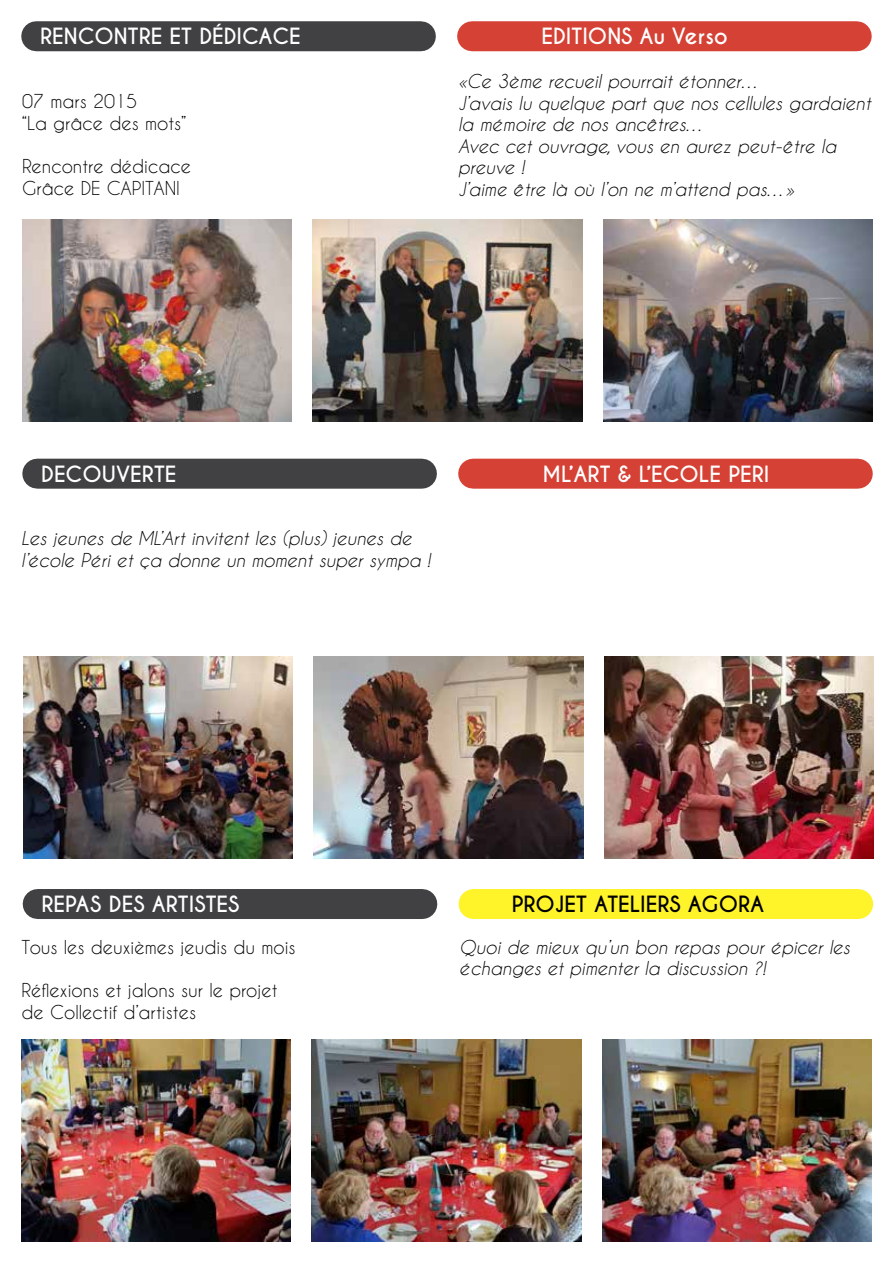
<style>
.page{position:relative;width:893px;height:1263px;background:#fff}
.page>*{position:absolute;margin:0;border:0;box-sizing:border-box;transform-origin:0 0}
.t1{font:700 21px "Caviar Dreams";color:#fff}
.t2{font:700 21px "Caviar Dreams";color:#000}
.t3{font:italic 18px/21.6px "Caviar Dreams";color:#000}
.t4{font:18px/21.6px "Caviar Dreams";color:#000}
</style>
<div class="page">
<div style="left:36px;top:21px;width:385px;height:30px;background:#414042"></div>
<div style="left:472px;top:21px;width:385px;height:30px;background:#d54134"></div>
<img style="left:22px;top:219px;width:270px;height:202px">
<img style="left:603px;top:219px;width:270px;height:202px">
<img style="left:313px;top:219px;width:269px;height:202px">
<div style="left:37px;top:459px;width:385px;height:30px;background:#414042"></div>
<div style="left:473px;top:459px;width:385px;height:30px;background:#d54134"></div>
<img style="left:23px;top:656px;width:270px;height:202px">
<img style="left:604px;top:656px;width:270px;height:202px">
<img style="left:314px;top:656px;width:269px;height:202px">
<img style="left:21px;top:1040px;width:270px;height:202px">
<img style="left:602px;top:1040px;width:270px;height:202px">
<img style="left:312px;top:1040px;width:269px;height:202px">
<div style="left:38px;top:889px;width:384px;height:30px;background:#414042"></div>
<div style="left:474px;top:889px;width:384px;height:30px;background:#fff32a"></div>
<p class="t1" style="left:40px;top:24px;width:15px">RENCONTRE</p>
<p class="t1" style="left:170px;top:24px;width:133px">ET DÉDICACE</p>
<p class="t1" style="left:541px;top:24px;width:188px">EDITIONS AU VERSO</p>
<p class="t3" style="left:458px;top:70px;width:414px">«Ce 3ème recueil pourrait étonner…<br>J’avais lu quelque part que nos cellules gardaient la mémoire de nos ancêtres…<br>Avec cet ouvrage, vous en aurez peut-être la preuve !<br>J’aime être là où l’on ne m’attend pas…»</p>
<p class="t4" style="left:22px;top:91px;width:165px">07 mars 2015<br>“La grâce des mots”</p>
<p class="t4" style="left:22px;top:155px;width:170px">Rencontre dédicace<br>Grâce DE CAPITANI</p>
<p class="t1" style="left:41px;top:461px;width:29px">DECOU</p>
<p class="t1" style="left:116px;top:461px;width:26px">VERTE</p>
<p class="t1" style="left:542px;top:461px;width:44px">ML’ART</p>
<p class="t1" style="left:618px;top:461px;width:48px">&amp; L’ECOLE</p>
<p class="t1" style="left:728px;top:461px;width:11px">PERI</p>
<p class="t3" style="left:21px;top:527px;width:411px">Les jeunes de ML’Art invitent les (plus) jeunes de l’école Péri et ça donne un moment super sympa !</p>
<p class="t1" style="left:42px;top:891px;width:13px">REPAS</p>
<p class="t1" style="left:109px;top:891px;width:55px">DES ARTISTES</p>
<p class="t2" style="left:512px;top:891px;width:15px">PRO</p>
<p class="t2" style="left:555px;top:891px;width:51px">JET ATELIERS</p>
<p class="t2" style="left:688px;top:891px;width:17px">AGORA</p>
<p class="t4" style="left:22px;top:936px;width:275px">Tous les deuxièmes jeudis du mois</p>
<p class="t4" style="left:22px;top:979px;width:257px">Réflexions et jalons sur le projet de Collectif d’artistes</p>
<p class="t3" style="left:459px;top:936px;width:392px">Quoi de mieux qu’un bon repas pour épicer les échanges et pimenter la discussion ?!</p>
</div>
